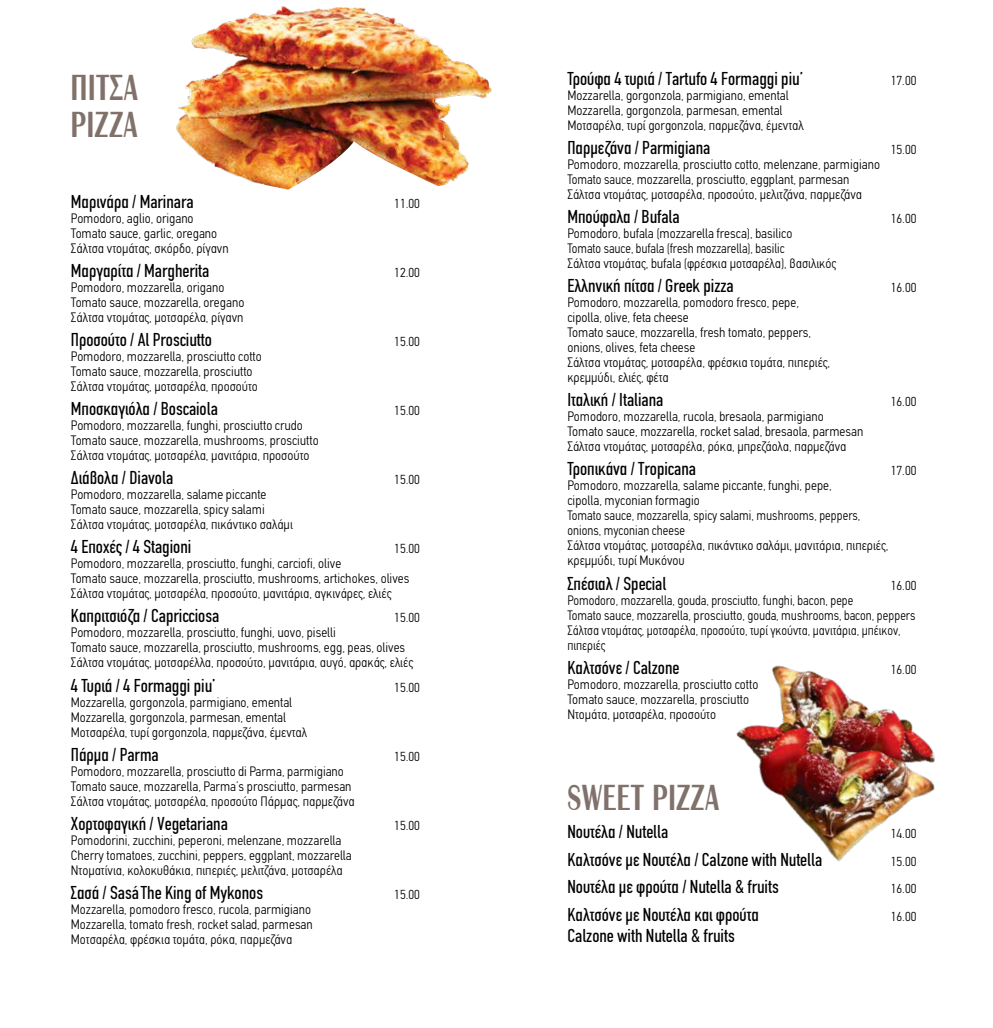
<style>
.page{position:relative;width:993px;height:1028px;background:#fff}
.page>*{position:absolute;margin:0;border:0;box-sizing:border-box;transform-origin:0 0}
.t1{font:900 37.5px/37.5px "CF Bright";letter-spacing:.03em;color:#80716b;scale:.7 1}
.t2{font:18.75px "PF Din Text Compressed";color:#000;scale:1.05 1}
.t3{font:300 condensed 13.75px/15px "PF Din Text";color:#000}
.t4{font:300 condensed 13.75px/15px "PF Din Text";color:#000;scale:.95 1}
.t5{font:300 condensed 13.12px "PF Din Text";color:#000;scale:1.05 1}
</style>
<div class="page">
<img style="left:176px;top:6px;width:316px;height:184px">
<img style="left:736px;top:665px;width:199px;height:197px">
<h1 class="t1" style="left:71px;top:68px;width:97px">ΠΙΤΣΑ<br>PIZZA</h1>
<h2 class="t2" style="left:71px;top:191px;width:118px">Μαρινάρα / Marinara</h2>
<p class="t5" style="left:394px;top:196px;width:26px">11.00</p>
<p class="t3" style="left:71px;top:211px;width:159px">Pomodoro, aglio, origano<br>Tomato sauce, garlic, oregano<br>Σάλτσα ντομάτας, σκόρδο, ρίγανη</p>
<h2 class="t2" style="left:71px;top:260px;width:133px">Μαργαρίτα / Μargherita</h2>
<p class="t5" style="left:394px;top:265px;width:26px">12.00</p>
<p class="t3" style="left:71px;top:280px;width:175px">Pomodoro, mozzarella, origano<br>Tomato sauce, mozzarella, oregano<br>Σάλτσα ντομάτας, μοτσαρέλα, ρίγανη</p>
<h2 class="t2" style="left:71px;top:329px;width:136px">Προσούτο / Al Prosciutto</h2>
<p class="t5" style="left:394px;top:334px;width:26px">15.00</p>
<p class="t3" style="left:71px;top:349px;width:192px">Pomodoro, mozzarella, prosciutto cotto<br>Tomato sauce, mozzarella, prosciutto<br>Σάλτσα ντομάτας, μοτσαρέλα, προσούτο</p>
<h2 class="t2" style="left:71px;top:398px;width:141px">Μποσκαγιόλα / Boscaiola</h2>
<p class="t5" style="left:394px;top:403px;width:26px">15.00</p>
<p class="t3" style="left:71px;top:418px;width:249px">Pomodoro, mozzarella, funghi, prosciutto crudo<br>Tomato sauce, mozzarella, mushrooms, prosciutto<br>Σάλτσα ντομάτας, μοτσαρέλα, μανιτάρια, προσούτο</p>
<h2 class="t2" style="left:71px;top:467px;width:99px">Διάβολα / Diavola</h2>
<p class="t5" style="left:394px;top:472px;width:26px">15.00</p>
<p class="t3" style="left:71px;top:487px;width:223px">Pomodoro, mozzarella, salame piccante<br>Tomato sauce, mozzarella, spicy salami<br>Σάλτσα ντομάτας, μοτσαρέλα, πικάντικο σαλάμι</p>
<h2 class="t2" style="left:71px;top:536px;width:116px">4 Εποχές / 4 Stagioni</h2>
<p class="t5" style="left:394px;top:541px;width:26px">15.00</p>
<p class="t3" style="left:71px;top:556px;width:340px">Pomodoro, mozzarella, prosciutto, funghi, carciofi, olive<br>Tomato sauce, mozzarella, prosciutto, mushrooms, artichokes, olives<br>Σάλτσα ντομάτας, μοτσαρέλα, προσούτο, μανιτάρια, αγκινάρες, ελιές</p>
<h2 class="t2" style="left:71px;top:605px;width:143px">Καπριτσιόζα / Capricciosa</h2>
<p class="t5" style="left:394px;top:610px;width:26px">15.00</p>
<p class="t3" style="left:71px;top:625px;width:343px">Pomodoro, mozzarella, prosciutto, funghi, uovo, piselli<br>Tomato sauce, mozzarella, prosciutto, mushrooms, egg, peas, olives<br>Σάλτσα ντομάτας, μοτσαρέλλα, προσούτο, μανιτάρια, αυγό, αρακάς, ελιές</p>
<h2 class="t2" style="left:71px;top:674px;width:139px">4 Τυριά / 4 Formaggi piu’</h2>
<p class="t5" style="left:394px;top:679px;width:26px">15.00</p>
<p class="t3" style="left:71px;top:694px;width:238px">Μozzarella, gorgonzola, parmigiano, emental<br>Mozzarella, gorgonzola, parmesan, emental<br>Mοτσαρέλα, τυρί gorgonzola, παρμεζάνα, έμενταλ</p>
<h2 class="t2" style="left:71px;top:743px;width:85px">Πάρμα / Parma</h2>
<p class="t5" style="left:394px;top:748px;width:26px">15.00</p>
<p class="t3" style="left:71px;top:763px;width:285px">Pomodoro, mozzarella, prosciutto di Parma, parmigiano<br>Tomato sauce, mozzarella, Parma’s prosciutto, parmesan<br>Σάλτσα ντομάτας, μοτσαρέλα, προσούτο Πάρμας, παρμεζάνα</p>
<h2 class="t2" style="left:71px;top:812px;width:151px">Χορτοφαγική / Vegetariana</h2>
<p class="t5" style="left:394px;top:817px;width:26px">15.00</p>
<p class="t3" style="left:71px;top:832px;width:282px">Pomodorini, zucchini, peperoni, melenzane, mozzarella<br>Cherry tomatoes, zucchini, peppers, eggplant, mozzarella<br>Nτοματίνια, κολοκυθάκια, πιπεριές, μελιτζάνα, μοτσαρέλα</p>
<h2 class="t2" style="left:71px;top:881px;width:184px">Σασά / Sasa΄ The King of Mykonos</h2>
<p class="t5" style="left:394px;top:886px;width:26px">15.00</p>
<p class="t3" style="left:71px;top:901px;width:243px">Μozzarella, pomodoro fresco, rucola, parmigiano<br>Μozzarella, tomato fresh, rocket salad, parmesan<br>Μοτσαρέλα, φρέσκια τομάτα, ρόκα, παρμεζάνα</p>
<h2 class="t2" style="left:567px;top:68px;width:226px">Τρούφα 4 τυριά / Tartufo 4 Formaggi piu’</h2>
<p class="t5" style="left:890px;top:73px;width:26px">17.00</p>
<p class="t3" style="left:567px;top:88px;width:238px">Μozzarella, gorgonzola, parmigiano, emental<br>Mozzarella, gorgonzola, parmesan, emental<br>Mοτσαρέλα, τυρί gorgonzola, παρµεζάνα, έµενταλ</p>
<h2 class="t2" style="left:567px;top:137px;width:138px">Παρμεζάνα / Parmigiana</h2>
<p class="t5" style="left:890px;top:142px;width:26px">15.00</p>
<p class="t3" style="left:567px;top:157px;width:314px">Pomodoro, mozzarella, prosciutto cotto, melenzane, parmigiano<br>Tomato sauce, mozzarella, prosciutto, eggplant, parmesan<br>Σάλτσα ντομάτας, μοτσαρέλα, προσούτο, μελιτζάνα, παρμεζάνα</p>
<h2 class="t2" style="left:567px;top:206px;width:108px">Μπούφαλα / Βufala</h2>
<p class="t5" style="left:890px;top:211px;width:26px">16.00</p>
<p class="t3" style="left:567px;top:226px;width:270px">Pomodoro, bufala (mozzarella fresca), basilico<br>Tomato sauce, bufala (fresh mozzarella), basilic<br>Σάλτσα ντομάτας, bufala (φρέσκια μοτσαρέλα), βασιλικός</p>
<h2 class="t2" style="left:567px;top:275px;width:160px">Ελληνική πίτσα / Greek pizza</h2>
<p class="t5" style="left:890px;top:280px;width:26px">16.00</p>
<p class="t3" style="left:567px;top:295px;width:264px">Pomodoro, mozzarella, pomodoro fresco, pepe, cipolla, olive, feta cheese<br>Tomato sauce, mozzarella, fresh tomatο, peppers, onions, olives, feta cheese<br>Σάλτσα ντομάτας, μοτσαρέλα, φρέσκια τομάτα, πιπεριές, κρεμμ ύδι, ελιές, φέτα</p>
<h2 class="t2" style="left:567px;top:389px;width:93px">Ιταλική / Italiana</h2>
<p class="t5" style="left:890px;top:394px;width:26px">16.00</p>
<p class="t3" style="left:567px;top:409px;width:297px">Pomodoro, mozzarella, rucola, bresaola, parmigiano<br>Tomato sauce, mozzarella, rocket salad, bresaola, parmesan<br>Σάλτσα ντομάτας, μοτσαρέλα, ρόκα, μπρεζάολα, παρμεζάνα</p>
<h2 class="t2" style="left:567px;top:458px;width:124px">Τροπικάνα / Tropicana</h2>
<p class="t5" style="left:890px;top:463px;width:26px">17.00</p>
<p class="t3" style="left:567px;top:478px;width:322px">Pomodoro, mozzarella, salame piccante, funghi, pepe,<br>cipolla, myconian formagio<br>Tomato sauce, mozzarella, spicy salami, mushrooms, peppers, onions, myconian cheese<br>Σάλτσα ντομάτας, μοτσαρέλα, πικάντικο σαλάμι, μανιτάρια, πιπεριές, κρεμμύδι, τυρί Μυκόνου</p>
<h2 class="t2" style="left:567px;top:572px;width:96px">Σπέσιαλ / Special</h2>
<p class="t5" style="left:890px;top:577px;width:26px">16.00</p>
<p class="t4" style="left:567px;top:592px;width:368px">Pomodoro, mozzarella, gouda, prosciutto, funghi, bacon, pepe<br>Tomato sauce, mozzarella, prosciutto, gouda, mushrooms, bacon, peppers Σάλτσα ντομάτας, μοτσαρέλα, προσούτο, τυρί γκούντα, μανιτάρια, μπέικον, πιπεριές</p>
<h2 class="t2" style="left:567px;top:656px;width:108px">Καλτσόνε / Calzone</h2>
<p class="t5" style="left:890px;top:661px;width:26px">16.00</p>
<p class="t3" style="left:567px;top:676px;width:192px">Pomodoro, mozzarella, prosciutto cotto<br>Tomato sauce, mozzarella, prosciutto<br>Nτομάτα, μοτσαρέλα, προσούτο</p>
<h1 class="t1" style="left:567px;top:777px;width:218px">SWEET PIZZA</h1>
<h2 class="t2" style="left:567px;top:820px;width:97px">Νουτέλα / Nutella</h2>
<p class="t5" style="left:890px;top:825px;width:26px">14.00</p>
<h2 class="t2" style="left:567px;top:848px;width:244px">Καλτσόνε με Νουτέλα / Calzone with Nutella</h2>
<p class="t5" style="left:890px;top:853px;width:26px">15.00</p>
<h2 class="t2" style="left:567px;top:876px;width:203px">Νουτέλα με φρούτα / Nutella &amp; fruits</h2>
<p class="t5" style="left:890px;top:881px;width:26px">16.00</p>
<h2 class="t2" style="left:567px;top:904px;width:184px">Καλτσόνε με Νουτέλα και φρούτα</h2>
<p class="t5" style="left:890px;top:909px;width:26px">16.00</p>
<h2 class="t2" style="left:567px;top:924px;width:161px">Calzone with Nutella &amp; fruits</h2>
</div>
